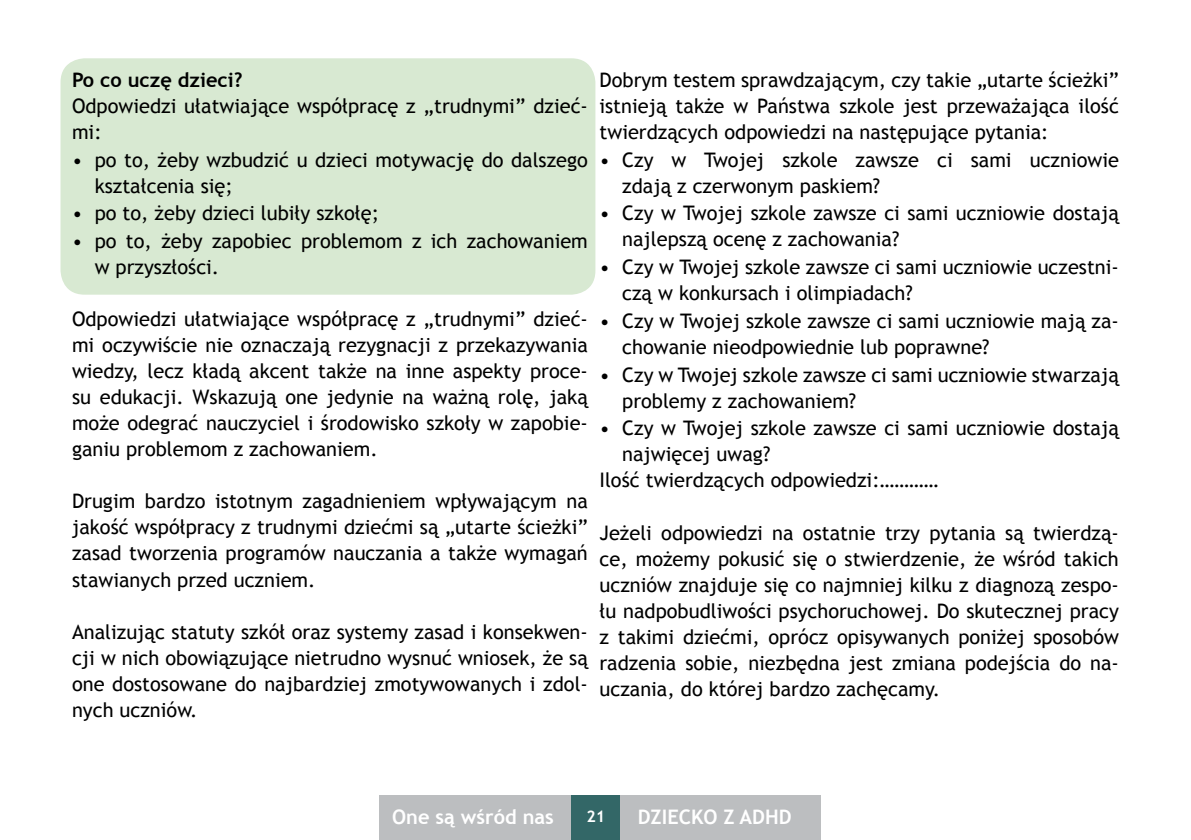
<style>
.page{position:relative;width:1191px;height:840px;background:#fff}
.page>*{position:absolute;margin:0;border:0;box-sizing:border-box;transform-origin:0 0}
.t1{font:20px/26px "Trebuchet MS";color:#000}
.t2{font:700 20px "Trebuchet MS";color:#fff}
.t3{font:700 20px "Trebuchet MS";color:#000}
.t4{font:700 16px "Trebuchet MS";color:#fff}
</style>
<div class="page">
<div style="left:378px;top:794px;width:442px;height:45px;background:#bcbec0"></div>
<div style="left:571px;top:794px;width:48px;height:45px;background:#336767"></div>
<div style="left:61px;top:58px;width:534px;height:236px;background:#d8e9d2;border-radius:24px"></div>
<p class="t3" style="left:72px;top:67px;width:172px">Po co uczę dzieci?</p>
<p class="t1" style="left:72px;top:93px;width:517px">Odpowiedzi ułatwiające współpracę z „trudnymi” dzieć&shy;mi:</p>
<p class="t1" style="left:95px;top:147px;width:495px;text-indent:-23px">• po to, żeby wzbudzić u dzieci motywację do dalszego kształcenia się;</p>
<p class="t1" style="left:72px;top:200px;width:308px">• po to, żeby dzieci lubiły szkołę;</p>
<p class="t1" style="left:95px;top:228px;width:494px;text-indent:-23px">• po to, żeby zapobiec problemom z ich zachowaniem w przyszłości.</p>
<p class="t1" style="left:72px;top:306px;width:517px;text-align:justify">Odpowiedzi ułatwiające współpracę z „trudnymi” dzieć&shy;mi oczywiście nie oznaczają rezygnacji z przekazywania wiedzy, lecz kładą akcent także na inne aspekty proce&shy;su edukacji. Wskazują one jedynie na ważną rolę, jaką może odegrać nauczyciel i środowisko szkoły w zapobie&shy;ganiu problemom z zachowaniem.</p>
<p class="t1" style="left:72px;top:488px;width:517px;text-align:justify">Drugim bardzo istotnym zagadnieniem wpływającym na jakość współpracy z trudnymi dziećmi są „utarte ścieżki” zasad tworzenia programów nauczania a także wymagań stawianych przed uczniem.</p>
<p class="t1" style="left:72px;top:618px;width:517px;text-align:justify">Analizując statuty szkół oraz systemy zasad i konsekwen&shy;cji w nich obowiązujące nietrudno wysnuć wniosek, że są one dostosowane do najbardziej zmotywowanych i zdol&shy;nych uczniów.</p>
<p class="t1" style="left:599px;top:67px;width:521px;text-align:justify">Dobrym testem sprawdzającym, czy takie „utarte ścieżki” istnieją także w Państwa szkole jest przeważająca ilość twierdzących odpowiedzi na następujące pytania:</p>
<p class="t1" style="left:622px;top:147px;width:498px;text-indent:-23px">• Czy w Twojej szkole zawsze ci sami uczniowie zdają z czerwonym paskiem?</p>
<p class="t1" style="left:622px;top:200px;width:498px;text-indent:-23px">• Czy w Twojej szkole zawsze ci sami uczniowie dostają najlepszą ocenę z zachowania?</p>
<p class="t1" style="left:622px;top:254px;width:498px;text-indent:-23px">• Czy w Twojej szkole zawsze ci sami uczniowie uczestni&shy;czą w konkursach i olimpiadach?</p>
<p class="t1" style="left:622px;top:308px;width:498px;text-indent:-23px">• Czy w Twojej szkole zawsze ci sami uczniowie mają za&shy;chowanie nieodpowiednie lub poprawne?</p>
<p class="t1" style="left:622px;top:361px;width:498px;text-indent:-23px">• Czy w Twojej szkole zawsze ci sami uczniowie stwarzają problemy z zachowaniem?</p>
<p class="t1" style="left:599px;top:415px;width:521px">• Czy w Twojej szkole zawsze ci sami uczniowie dostają</p>
<p class="t1" style="left:622px;top:441px;width:150px">najwięcej uwag?</p>
<p class="t1" style="left:599px;top:467px;width:340px">Ilość twierdzących odpowiedzi:…………</p>
<p class="t1" style="left:599px;top:519px;width:521px;text-align:justify">Jeżeli odpowiedzi na ostatnie trzy pytania są twierdzą&shy;ce, możemy pokusić się o stwierdzenie, że wśród takich uczniów znajduje się co najmniej kilku z diagnozą zespo&shy;łu nadpobudliwości psychoruchowej. Do skutecznej pracy z takimi dziećmi, oprócz opisywanych poniżej sposobów radzenia sobie, niezbędna jest zmiana podejścia do na&shy;uczania, do której bardzo zachęcamy.</p>
<p class="t2" style="left:392px;top:804px;width:163px">One są wśród nas</p>
<p class="t4" style="left:586px;top:805px;width:20px">21</p>
<p class="t2" style="left:638px;top:804px;width:155px">DziecKO z ADHD</p>
</div>
